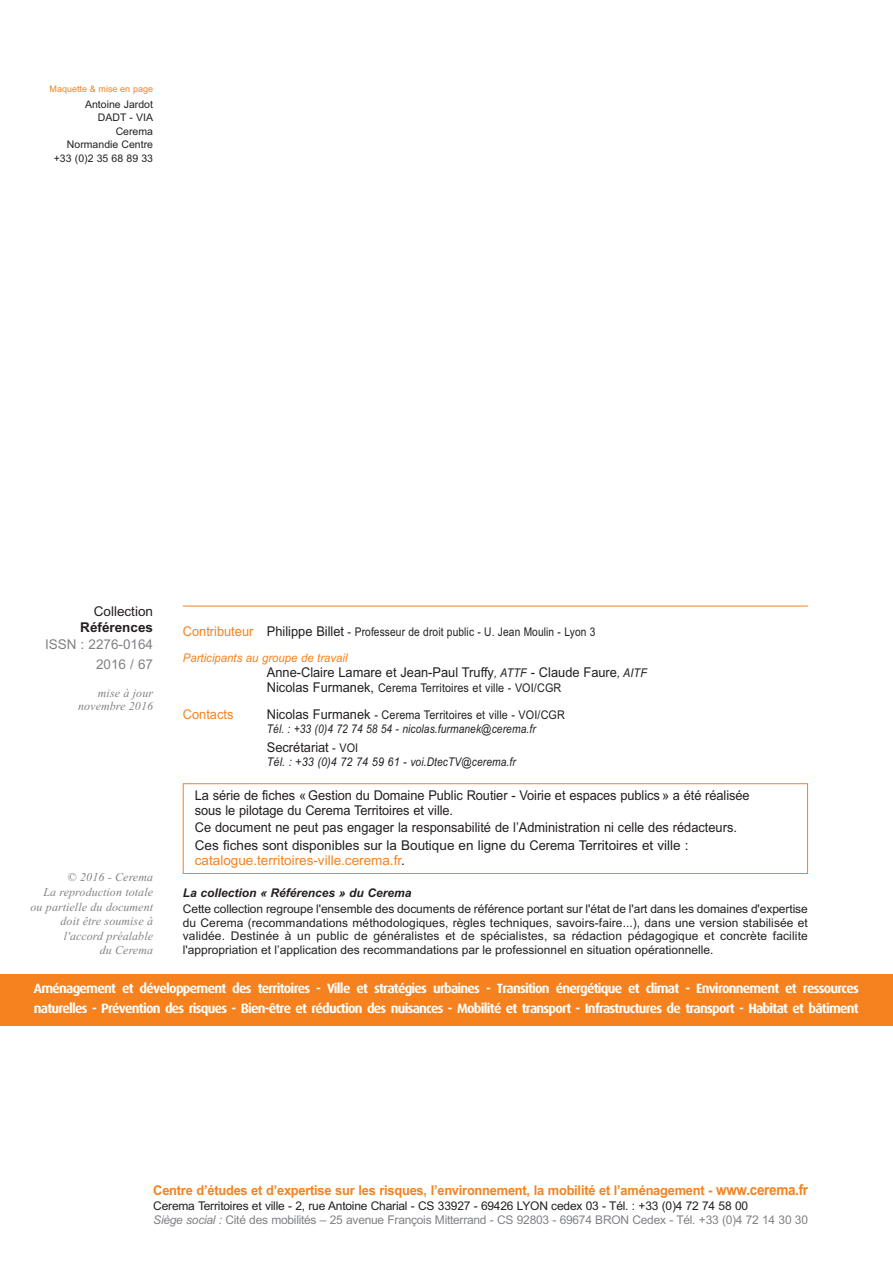
<style>
.page{position:relative;width:893px;height:1263px;background:#fff}
.page>*{position:absolute;margin:0;border:0;box-sizing:border-box;transform-origin:0 0}
.t1{font:13.5px/15px "Arial";color:#231f20;scale:.95 1}
.t2{font:700 13.5px/19.5px "Dax OT";letter-spacing:-.055em;color:#fff}
.t3{font:700 13.5px "Arial";letter-spacing:-.015em;color:#f5821f;scale:.95 1}
.t4{font:13.5px "Arial";color:#f5821f}
.t5{font:13.5px/19.5px "Arial";color:#808285;text-align:right}
.t6{font:13.5px "Arial";color:#231f20}
.t7{font:700 13.5px "Arial";color:#231f20}
.t8{font:13.5px "Arial";color:#f5821f;scale:.95 1}
.t9{font:12px/13.5px "Arial";letter-spacing:-.015em;color:#231f20;text-align:justify}
.t10{font:12px/26px "Arial";letter-spacing:.01em;color:#231f20;scale:.9 1}
.t11{font:italic 12px/14.5px "Times New Roman";letter-spacing:.005em;color:#808285;text-align:right}
.t12{font:italic 12px/14px "Arial";letter-spacing:.01em;color:#231f20;scale:.85 1}
.t13{font:italic 12px "Arial";letter-spacing:.01em;color:#231f20;scale:.9 1}
.t14{font:italic 700 12px "Arial";color:#231f20}
.t15{font:10.5px/13.5px "Arial";color:#231f20;text-align:right}
.t16{font:9px "Arial";color:#f5821f}
.s1{font-size:13.5px;color:#f5821f}
.s2{font-size:13.5px}
.s3{font-style:italic;color:#f5821f}
.s4{font-style:italic;font-size:12px}
.s5{font-style:normal;font-size:13.5px}
.s6{font-style:normal}
.s7{font-size:12px}
.s8{color:#231f20}
.s9{font-size:15px}
.s10{font-style:italic;color:#808285}
.s11{color:#808285}
</style>
<div class="page">
<hr style="left:183px;top:606px;width:625px;height:1px;background:#f5821f">
<div style="left:183px;top:783px;width:625px;height:91px;border:1px solid #f5821f"></div>
<div style="left:0;top:975px;width:893px;height:51px;background:#f5821f"></div>
<p class="t16" style="left:50px;top:85px;width:105px">Maquette &amp; mise en page</p>
<p class="t15" style="left:54px;top:98px;width:101px">Antoine Jardot<br>DADT - VIA<br>Cerema<br>Normandie Centre +33 (0)2 35 68 89 33</p>
<p class="t6" style="left:94px;top:606px;width:61px">Collection</p>
<p class="t7" style="left:80px;top:623px;width:74px">Références</p>
<p class="t5" style="left:45px;top:636px;width:110px">ISSN : 2276-0164<br>2016 / 67</p>
<p class="t11" style="left:78px;top:686px;width:76px;line-height:13px">mise à jour novembre 2016</p>
<p class="t11" style="left:30px;top:870px;width:124px">© 2016 - Cerema<br>La reproduction totale ou partielle du document doit être soumise à l'accord préalable<br>du Cerema</p>
<p class="t10" style="left:183px;top:620px;width:460px"><span class="s1">Contributeur</span> <span class="s2">Philippe Billet</span> - Professeur de droit public - U. Jean Moulin - Lyon 3<br><span class="s3">Participants au groupe de travail</span></p>
<p class="t1" style="left:267px;top:666px;width:402px">Anne-Claire Lamare et Jean-Paul Truffy<span class="s4">, ATTF</span> - Claude Faure<span class="s4">, AITF</span></p>
<p class="t10" style="left:267px;top:676px;width:329px"><span class="s2">Nicolas Furmanek,</span> Cerema Territoires et ville - VOI/CGR</p>
<p class="t8" style="left:183px;top:709px;width:55px">Contacts</p>
<p class="t12" style="left:267px;top:709px;width:352px"><span class="s5">Nicolas Furmanek</span> <span class="s6">- Cerema Territoires et ville - VOI/CGR<br></span>Tél. : +33 (0)4 72 74 58 54 - nicolas.furmanek@cerema.fr</p>
<p class="t1" style="left:267px;top:741px;width:98px">Secrétariat <span class="s7">- VOI</span></p>
<p class="t13" style="left:267px;top:757px;width:278px">Tél. : +33 (0)4 72 74 59 61 - voi.DtecTV@cerema.fr</p>
<p class="t1" style="left:195px;top:789px;width:586px">La série de fiches « Gestion du Domaine Public Routier - Voirie et espaces publics » a été réalisée sous le pilotage du Cerema Territoires et ville.</p>
<p class="t1" style="left:195px;top:820px;width:572px;line-height:17.5px">Ce document ne peut pas engager la responsabilité de l’Administration ni celle des rédacteurs.<br>Ces fiches sont disponibles sur la Boutique en ligne du Cerema Territoires et ville :</p>
<p class="t4" style="left:195px;top:855px;width:212px">catalogue.territoires-ville.cerema.fr<span class="s8">.</span></p>
<p class="t14" style="left:183px;top:885px;width:230px">La collection « Références » du Cerema</p>
<p class="t9" style="left:183px;top:903px;width:626px">Cette collection regroupe l'ensemble des documents de référence portant sur l'état de l'art dans les domaines d'expertise du Cerema (recommandations méthodologiques, règles techniques, savoirs-faire...), dans une version stabilisée et validée. Destinée à un public de généralistes et de spécialistes, sa rédaction pédagogique et concrète facilite l'appropriation et l’application des recommandations par le professionnel en situation opérationnelle.</p>
<p class="t2" style="left:34px;top:980px;width:826px">Aménagement et développement des territoires - Ville et stratégies urbaines - Transition énergétique et climat - Environnement et ressources naturelles - Prévention des risques - Bien-être et réduction des nuisances - Mobilité et transport - Infrastructures de transport - Habitat et bâtiment</p>
<p class="t3" style="left:153px;top:1185px;width:691px">Centre d’études et d’expertise sur les risques, l’environnement, la mobilité et l’aménagement - <span class="s9">www.cerema.fr</span></p>
<p class="t9" style="left:153px;top:1200px;width:656px;line-height:14.2px">Cerema Territoires et ville - 2, rue Antoine Charial - CS 33927 - 69426 LYON cedex 03 - Tél. : +33 (0)4 72 74 58 00<br><span class="s10">Siège social :</span> <span class="s11">Cité des mobilités – 25 avenue François Mitterrand - CS 92803 - 69674 BRON Cedex - Tél. +33 (0)4 72 14 30 30</span></p>
</div>
